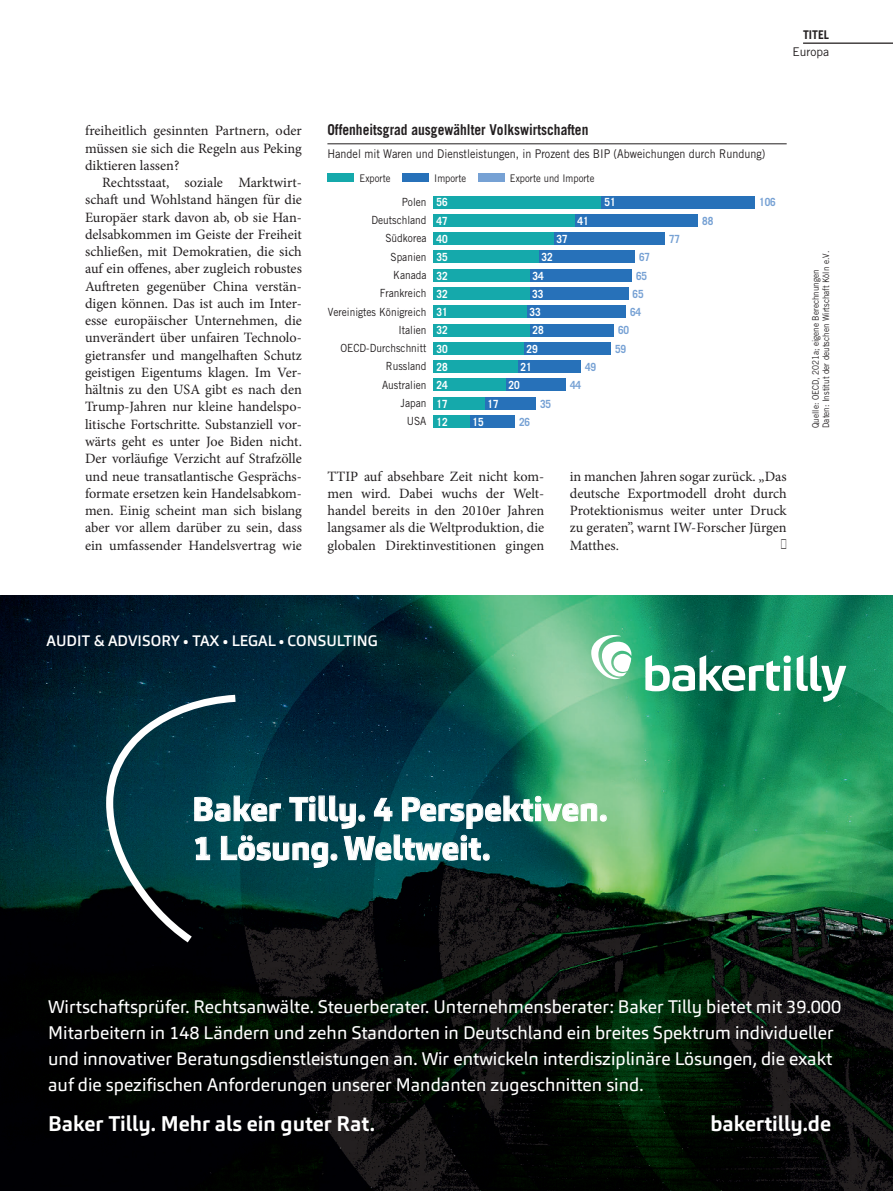
<style>
.page{position:relative;width:893px;height:1191px;background:#fff}
.page>*{position:absolute;margin:0;border:0;box-sizing:border-box;transform-origin:0 0}
.t1{font:800 33px/39px "Carnac";color:#fff}
.t2{font:700 21px "Carnac";color:#fff}
.t3{font:18px/26px "Carnac";color:#fff}
.t4{font:700 15px "Trade Gothic";color:#231f20;scale:.9 1}
.t5{font:500 15px "Carnac";color:#fff}
.t6{font:14.25px/17.2px "Minion Pro";color:#231f20;text-align:justify}
.t7{font:14.25px "European Pi Three";color:#231f20;scale:.5 1}
.t8{font:12px "Trade Gothic";color:#231f20;scale:.9 1}
.t9{font:12px "Trade Gothic";color:#231f20}
.t10{font:700 12px "Trade Gothic";color:#231f20}
.t11{font:11.25px/18.3px "Trade Gothic";color:#231f20;text-align:right;scale:.9 1}
.t12{font:700 11.25px/18.3px "Trade Gothic";color:#fff;text-align:justify;scale:.9 1}
.t13{font:700 11.25px/18.3px "Trade Gothic";color:#76a1d4;scale:.9 1}
.t14{font:10.5px "Trade Gothic";color:#231f20;scale:.9 1}
.t15{font:9px/10.5px "Trade Gothic";color:#231f20;scale:.9 1}
</style>
<div class="page">
<hr style="left:803px;top:43px;width:90px;height:1px;background:#231f20">
<img style="left:0;top:595px;width:893px;height:596px">
<svg style="left:103px;top:691px;width:140px;height:258px;background:#113d46"></svg>
<svg style="left:645px;top:655px;width:201px;height:47px"></svg>
<svg style="left:591px;top:635px;width:40px;height:44px"></svg>
<hr style="left:327px;top:143px;width:460px;height:1px;background:#231f20">
<div style="left:434px;top:196px;width:168px;height:12px;background:#15a9ab"></div>
<div style="left:602px;top:196px;width:153px;height:12px;background:#2771b9"></div>
<div style="left:575px;top:214px;width:123px;height:13px;background:#2771b9"></div>
<div style="left:554px;top:232px;width:111px;height:13px;background:#2771b9"></div>
<div style="left:539px;top:250px;width:96px;height:13px;background:#2771b9"></div>
<div style="left:530px;top:269px;width:102px;height:12px;background:#2771b9"></div>
<div style="left:529px;top:287px;width:99px;height:13px;background:#2771b9"></div>
<div style="left:527px;top:305px;width:99px;height:13px;background:#2771b9"></div>
<div style="left:530px;top:324px;width:84px;height:12px;background:#2771b9"></div>
<div style="left:524px;top:342px;width:87px;height:13px;background:#2771b9"></div>
<div style="left:518px;top:360px;width:63px;height:13px;background:#2771b9"></div>
<div style="left:506px;top:378px;width:60px;height:13px;background:#2771b9"></div>
<div style="left:485px;top:397px;width:51px;height:12px;background:#2771b9"></div>
<div style="left:470px;top:415px;width:45px;height:13px;background:#2771b9"></div>
<div style="left:434px;top:214px;width:141px;height:13px;background:#15a9ab"></div>
<div style="left:434px;top:232px;width:120px;height:13px;background:#15a9ab"></div>
<div style="left:434px;top:250px;width:105px;height:13px;background:#15a9ab"></div>
<div style="left:434px;top:269px;width:96px;height:12px;background:#15a9ab"></div>
<div style="left:434px;top:287px;width:96px;height:13px;background:#15a9ab"></div>
<div style="left:434px;top:305px;width:93px;height:13px;background:#15a9ab"></div>
<div style="left:434px;top:324px;width:96px;height:12px;background:#15a9ab"></div>
<div style="left:434px;top:342px;width:90px;height:13px;background:#15a9ab"></div>
<div style="left:434px;top:360px;width:84px;height:13px;background:#15a9ab"></div>
<div style="left:434px;top:378px;width:72px;height:13px;background:#15a9ab"></div>
<div style="left:434px;top:397px;width:51px;height:12px;background:#15a9ab"></div>
<div style="left:434px;top:415px;width:36px;height:13px;background:#15a9ab"></div>
<div style="left:327px;top:174px;width:27px;height:8px;background:#15a9ab"></div>
<div style="left:402px;top:174px;width:26px;height:8px;background:#2771b9"></div>
<div style="left:478px;top:174px;width:26px;height:8px;background:#76a1d4"></div>
<p class="t10" style="left:803px;top:27px;width:28px">TITEL</p>
<p class="t9" style="left:792px;top:44px;width:38px">Europa</p>
<p class="t6" style="left:85px;top:122px;width:218px">freiheitlich gesinnten Partnern, oder müssen sie sich die Regeln aus Peking diktieren lassen?</p>
<p class="t6" style="left:85px;top:174px;width:218px;text-indent:17px">Rechtsstaat, soziale Marktwirt&shy;schaft und Wohlstand hängen für die Europäer stark davon ab, ob sie Han&shy;delsabkommen im Geiste der Freiheit schließen, mit Demokratien, die sich auf ein offenes, aber zugleich robustes Auftreten gegenüber China verstän&shy;digen können. Das ist auch im Inter&shy;esse europäischer Unternehmen, die unverändert über unfairen Technolo&shy;gietransfer und mangelhaften Schutz geistigen Eigentums klagen. Im Ver&shy;hältnis zu den USA gibt es nach den Trump-Jahren nur kleine handelspo&shy;litische Fortschritte. Substanziell vor&shy;wärts geht es unter Joe Biden nicht.<br>Der vorläufige Verzicht auf Strafzölle und neue transatlantische Gesprächs&shy;formate ersetzen kein Handelsabkom&shy;men. Einig scheint man sich bislang aber vor allem darüber zu sein, dass ein umfassender Handelsvertrag wie</p>
<p class="t4" style="left:327px;top:120px;width:292px">Offenheitsgrad ausgewählter Volkswirtschaften</p>
<p class="t8" style="left:327px;top:146px;width:488px">Handel mit Waren und Dienstleistungen, in Prozent des BIP (Abweichungen durch Rundung)</p>
<p class="t12" style="left:437px;top:193px;width:14px">56</p>
<p class="t12" style="left:605px;top:193px;width:14px">51</p>
<p class="t13" style="left:759px;top:193px;width:20px">106</p>
<p class="t13" style="left:702px;top:211px;width:14px">88</p>
<p class="t13" style="left:669px;top:230px;width:14px">77</p>
<p class="t13" style="left:636px;top:248px;width:17px">67<br>65</p>
<p class="t13" style="left:630px;top:303px;width:14px">64</p>
<p class="t14" style="left:360px;top:172px;width:36px">Exporte</p>
<p class="t14" style="left:434px;top:172px;width:37px">Importe</p>
<p class="t14" style="left:510px;top:172px;width:95px">Exporte und Importe</p>
<p class="t11" style="left:328px;top:193px;width:111px">Polen<br>Deutschland<br>Südkorea<br>Spanien<br>Kanada<br>Frankreich<br>Vereinigtes Königreich<br>Italien<br>OECD-Durchschnitt<br>Russland<br>Australien<br>Japan<br>USA</p>
<p class="t12" style="left:578px;top:211px;width:14px">41</p>
<p class="t12" style="left:437px;top:211px;width:14px">47<br>40<br>35<br>32<br>32<br>31<br>32<br>30<br>28<br>24<br>17<br>12</p>
<p class="t12" style="left:557px;top:230px;width:14px">37</p>
<p class="t12" style="left:542px;top:248px;width:14px">32</p>
<p class="t12" style="left:533px;top:266px;width:14px">34</p>
<p class="t12" style="left:532px;top:284px;width:14px">33</p>
<p class="t12" style="left:530px;top:303px;width:14px">33</p>
<p class="t12" style="left:533px;top:321px;width:14px">28</p>
<p class="t12" style="left:527px;top:339px;width:14px">29</p>
<p class="t12" style="left:521px;top:358px;width:14px">21</p>
<p class="t13" style="left:633px;top:284px;width:14px">65</p>
<p class="t13" style="left:615px;top:321px;width:17px">60<br>59</p>
<p class="t13" style="left:585px;top:358px;width:14px">49</p>
<p class="t12" style="left:509px;top:376px;width:14px">20</p>
<p class="t13" style="left:570px;top:376px;width:14px">44</p>
<p class="t13" style="left:540px;top:394px;width:14px">35</p>
<p class="t12" style="left:488px;top:394px;width:14px">17</p>
<p class="t13" style="left:519px;top:412px;width:14px">26</p>
<p class="t12" style="left:473px;top:412px;width:14px">15</p>
<p class="t6" style="left:327px;top:467px;width:218px">TTIP auf absehbare Zeit nicht kom&shy;men wird. Dabei wuchs der Welt&shy;handel bereits in den 2010er Jahren langsamer als die Weltproduktion, die globalen Direktinvestitionen gingen</p>
<p class="t6" style="left:570px;top:467px;width:218px">in manchen Jahren sogar zurück. „Das deutsche Exportmodell droht durch Protektionismus weiter unter Druck zu geraten”, warnt IW-Forscher Jürgen Matthes.</p>
<p class="t7" style="left:781px;top:535px;width:13px">l</p>
<p class="t15" style="left:810px;top:428px;width:198px;rotate:-90deg">Quelle: OECD, 2021a; eigene Berechnungen<br>Daten: Institut der deutschen Wirtschaft Köln e.V.</p>
<p class="t5" style="left:47px;top:632px;width:333px">AUDIT &amp; ADVISORY • TAX • LEGAL • CONSULTING</p>
<h1 class="t1" style="left:192px;top:792px;width:417px">Baker Tilly. 4 Perspektiven.<br>1 Lösung. Weltweit.</h1>
<p class="t3" style="left:48px;top:995px;width:795px">Wirtschaftsprüfer. Rechtsanwälte. Steuerberater. Unternehmensberater: Baker Tilly bietet mit 39.000<br>Mitarbeitern in 148 Ländern und zehn Standorten in Deutschland ein breites Spektrum individueller und innovativer Beratungsdienstleistungen an. Wir entwickeln interdisziplinäre Lösungen, die exakt auf die spezifischen Anforderungen unserer Mandanten zugeschnitten sind.</p>
<h2 class="t2" style="left:48px;top:1115px;width:328px">Baker Tilly. Mehr als ein guter Rat.</h2>
<h2 class="t2" style="left:710px;top:1115px;width:122px">bakertilly.de</h2>
</div>
